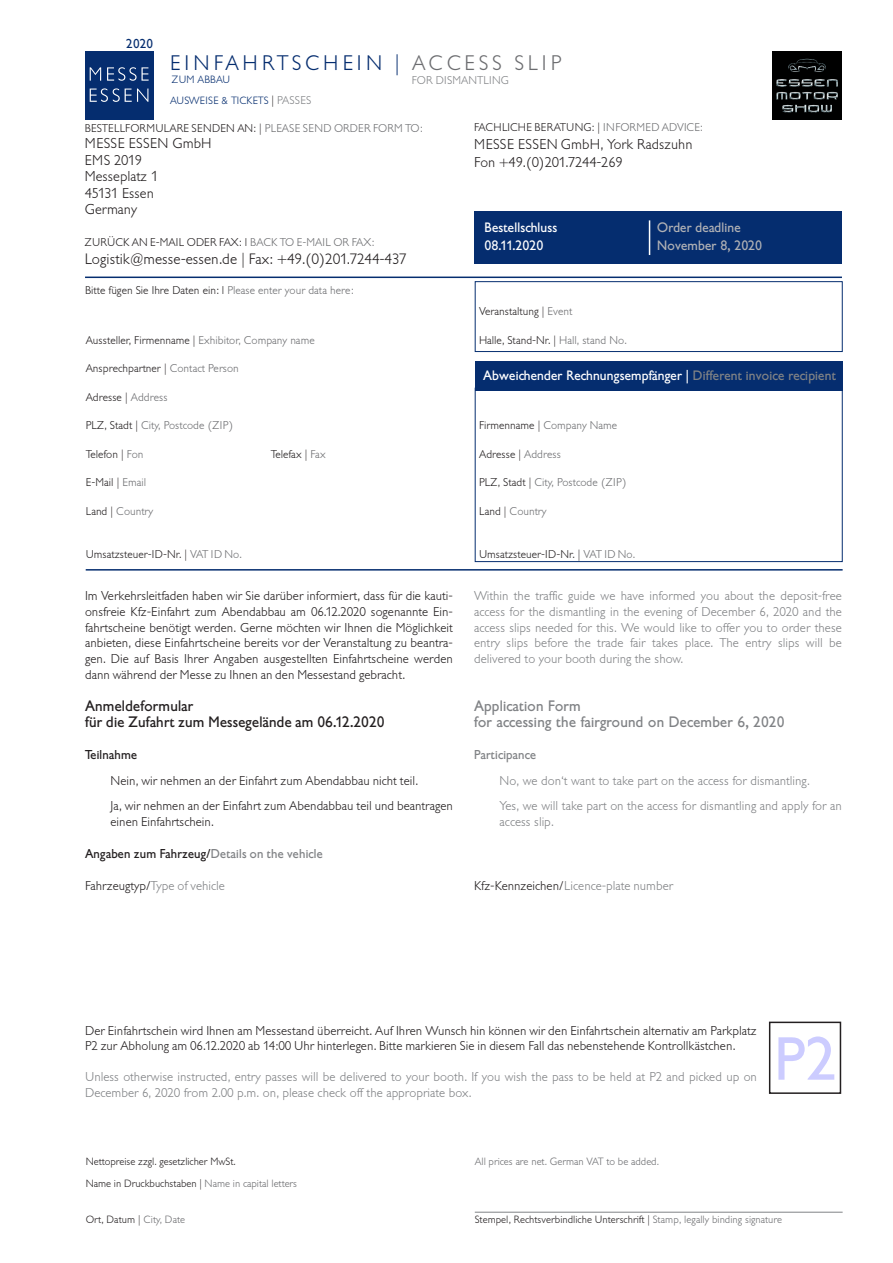
<style>
.page{position:relative;width:893px;height:1263px;background:#fff}
.page>*{position:absolute;margin:0;border:0;box-sizing:border-box;transform-origin:0 0}
.t1{font:60px "Gill Sans BQ";color:#ccf}
.t2{font:300 21px "Gill Sans BQ";letter-spacing:.18em;color:#052d6f}
.t3{font:15px/15.9px "Gill Sans BQ";color:#808285}
.t4{font:15px/15.9px "Gill Sans BQ";color:#231f20}
.t5{font:300 15px "Gill Sans BQ";color:#231f20}
.t6{font:300 14.25px/16.5px "Gill Sans BQ";color:#231f20}
.t7{font:13.5px/18px "Gill Sans BQ";letter-spacing:-.005em;color:#fff}
.t8{font:13.5px/18px "Gill Sans BQ";letter-spacing:-.005em;color:#b0b1b5}
.t9{font:300 12.75px/15.9px "Gill Sans BQ";color:#231f20}
.t10{font:300 12.75px/15.9px "Gill Sans BQ";color:#808285}
.t11{font:12.75px "Gill Sans BQ";color:#231f20}
.t12{font:12.75px "Gill Sans BQ";color:#052d6f}
.t13{font:300 11.25px "Gill Sans BQ";color:#231f20}
.t14{font:300 11.25px "Gill Sans BQ";color:#6c6d70}
.t15{font:300 11.25px "Gill Sans BQ";color:#808285}
.t16{font:300 10.5px "Gill Sans BQ";color:#231f20}
.t17{font:300 10.5px "Gill Sans BQ";letter-spacing:-.005em;color:#6c6d70}
.t18{font:300 10.5px "Gill Sans BQ";color:#052d6f}
.s1{color:#6c6d70}
.s2{font-size:11.25px;color:#231f20}
.s3{font-size:11.25px;color:#808285}
.s4{color:#231f20}
.s5{font-weight:400}
.s6{font-family:"AG Figures+Pi BQ";font-weight:400;font-size:18px;color:#fff}
.s7{color:#808285}
</style>
<div class="page">
<div style="left:85px;top:51px;width:68px;height:68px;background:#052d6f"></div>
<svg style="left:90px;top:67px;width:59px;height:14px"></svg>
<svg style="left:90px;top:88px;width:58px;height:14px"></svg>
<img style="left:772px;top:51px;width:70px;height:68px">
<div style="left:475px;top:211px;width:367px;height:53px;background:#052d6f"></div>
<hr style="left:85px;top:277px;width:757px;height:1px;background:#052d6f">
<hr style="left:86px;top:569px;width:757px;height:2px;background:#052d6f">
<div style="left:475px;top:361px;width:368px;height:29px;background:#052d6f"></div>
<hr style="left:649px;top:220px;width:1px;height:35px;background:#fff">
<hr style="left:475px;top:1212px;width:368px;height:1px;background:#808285">
<div style="left:475px;top:281px;width:368px;height:71px;border:1px solid #052d6f"></div>
<div style="left:475px;top:388px;width:368px;height:174px;border:1px solid #052d6f"></div>
<div style="left:769px;top:1021px;width:72px;height:73px;border:2px solid #231f20"></div>
<p class="t12" style="left:126px;top:37px;width:28px">2020</p>
<h2 class="t2" style="left:170px;top:51px;width:393px">EINFAHRTSCHEIN | <span class="s1">ACCESS SLIP</span></h2>
<p class="t18" style="left:172px;top:74px;width:60px">ZUM ABBAU</p>
<p class="t15" style="left:412px;top:74px;width:99px">FOR DISMANTLING</p>
<p class="t18" style="left:170px;top:94px;width:143px">AUSWEISE &amp; TICKETS <span class="s2">|</span> <span class="s3">PASSES</span></p>
<p class="t13" style="left:85px;top:122px;width:339px">BESTELLFORMULARE SENDEN AN: | <span class="s1">PLEASE SEND ORDER FORM TO:</span></p>
<p class="t6" style="left:85px;top:135px;width:128px">MESSE ESSEN GmbH<br>EMS 2019<br>Messeplatz 1<br>45131 Essen<br>Germany</p>
<p class="t13" style="left:85px;top:236px;width:291px">ZURÜCK AN E-MAIL ODER FAX: l <span class="s1">BACK TO E-MAIL OR FAX:</span></p>
<p class="t5" style="left:85px;top:250px;width:323px">Logistik@messe-essen.de | Fax: +49.(0)201.7244-437</p>
<p class="t13" style="left:85px;top:284px;width:270px">Bitte fügen Sie Ihre Daten ein: l <span class="s1">Please enter your data here:</span></p>
<p class="t13" style="left:86px;top:334px;width:231px">Aussteller, Firmenname | <span class="s1">Exhibitor, Company name</span></p>
<p class="t13" style="left:86px;top:362px;width:155px">Ansprechpartner | <span class="s1">Contact Person</span></p>
<p class="t13" style="left:86px;top:391px;width:83px">Adresse | <span class="s1">Address</span></p>
<p class="t14" style="left:86px;top:419px;width:149px"><span class="s4">PLZ, Stadt |</span> City, Postcode (ZIP)</p>
<p class="t13" style="left:86px;top:448px;width:59px">Telefon | <span class="s1">Fon</span></p>
<p class="t13" style="left:271px;top:448px;width:56px">Telefax | <span class="s1">Fax</span></p>
<p class="t13" style="left:86px;top:476px;width:62px">E-Mail | <span class="s1">Email</span></p>
<p class="t14" style="left:86px;top:505px;width:69px"><span class="s4">Land |</span> Country</p>
<p class="t13" style="left:86px;top:548px;width:158px">Umsatzsteuer-ID-Nr. | <span class="s1">VAT ID No.</span></p>
<p class="t9" style="left:85px;top:587px;width:369px;text-align:justify">Im Verkehrsleitfaden haben wir Sie darüber informiert, dass für die kauti&shy;onsfreie Kfz-Einfahrt zum Abendabbau am 06.12.2020 sogenannte Ein&shy;fahrtscheine benötigt werden. Gerne möchten wir Ihnen die Möglichkeit anbieten, diese Einfahrtscheine bereits vor der Veranstaltung zu beantra&shy;gen. Die auf Basis Ihrer Angaben ausgestellten Einfahrtscheine werden dann während der Messe zu Ihnen an den Messestand gebracht.</p>
<p class="t4" style="left:85px;top:698px;width:301px">Anmeldeformular<br>für die Zufahrt zum Messegelände am 06.12.2020</p>
<p class="t9" style="left:85px;top:742px;width:369px;line-height:25.5px"><span class="s5">Teilnahme<br></span><span class="s6">Y</span> Nein, wir nehmen an der Einfahrt zum Abendabbau nicht teil.<br><span class="s6">Y</span> Ja, wir nehmen an der Einfahrt zum Abendabbau teil und beantragen</p>
<p class="t9" style="left:111px;top:814px;width:105px">einen Einfahrtschein.</p>
<p class="t13" style="left:474px;top:121px;width:230px">FACHLICHE BERATUNG: | <span class="s1">INFORMED ADVICE:</span></p>
<p class="t6" style="left:474px;top:136px;width:220px;line-height:18px">MESSE ESSEN GmbH, York Radszuhn<br>Fon +49.(0)201.7244-269</p>
<p class="t7" style="left:485px;top:219px;width:75px">Bestellschluss<br>08.11.2020</p>
<p class="t8" style="left:657px;top:219px;width:107px">Order deadline<br>November 8, 2020</p>
<p class="t13" style="left:479px;top:305px;width:95px">Veranstaltung | <span class="s1">Event</span></p>
<p class="t13" style="left:479px;top:334px;width:149px">Halle, Stand-Nr. | <span class="s1">Hall, stand No.</span></p>
<p class="t7" style="left:483px;top:366px;width:354px">Abweichender Rechnungsempfänger | <span class="s7">Different invoice recipient</span></p>
<p class="t13" style="left:479px;top:419px;width:140px">Firmenname | <span class="s1">Company Name</span></p>
<p class="t13" style="left:479px;top:448px;width:83px">Adresse | <span class="s1">Address</span></p>
<p class="t14" style="left:479px;top:476px;width:149px"><span class="s4">PLZ, Stadt |</span> City, Postcode (ZIP)</p>
<p class="t14" style="left:479px;top:505px;width:69px"><span class="s4">Land |</span> Country</p>
<p class="t13" style="left:479px;top:547px;width:158px">Umsatzsteuer-ID-Nr. | <span class="s1">VAT ID No.</span></p>
<p class="t10" style="left:474px;top:587px;width:369px;text-align:justify">Within the traffic guide we have informed you about the deposit-free access for the dismantling in the evening of December 6, 2020 and the access slips needed for this. We would like to offer you to order these entry slips before the trade fair takes place. The entry slips will be delivered to your booth during the show.</p>
<p class="t3" style="left:474px;top:698px;width:312px">Application Form<br>for accessing the fairground on December 6, 2020</p>
<p class="t10" style="left:474px;top:742px;width:369px;line-height:25.5px"><span class="s5">Participance<br></span><span class="s6">Y</span> No, we don‘t want to take part on the access for dismantling.<br><span class="s6">Y</span> Yes, we will take part on the access for dismantling and apply for an</p>
<p class="t10" style="left:500px;top:814px;width:56px">access slip.</p>
<p class="t11" style="left:85px;top:846px;width:239px">Angaben zum Fahrzeug/<span class="s7">Details on the vehicle</span></p>
<p class="t10" style="left:85px;top:878px;width:141px"><span class="s4">Fahrzeugtyp/</span>Type of vehicle</p>
<p class="t10" style="left:474px;top:878px;width:201px"><span class="s4">Kfz-Kennzeichen/</span>Licence-plate number</p>
<p class="t9" style="left:85px;top:1023px;width:673px;line-height:15.5px">Der Einfahrtschein wird Ihnen am Messestand überreicht. Auf Ihren Wunsch hin können wir den Einfahrtschein alternativ am Parkplatz<br>P2 zur Abholung am 06.12.2020 ab 14:00 Uhr hinterlegen. Bitte markieren Sie in diesem Fall das nebenstehende Kontrollkästchen.</p>
<p class="t10" style="left:85px;top:1069px;width:673px;line-height:15.5px">Unless otherwise instructed, entry passes will be delivered to your booth. If you wish the pass to be held at P2 and picked up on<br>December 6, 2020 from 2.00 p.m. on, please check off the appropriate box.</p>
<h1 class="t1" style="left:775px;top:1026px;width:64px">P2</h1>
<p class="t16" style="left:86px;top:1156px;width:152px">Nettopreise zzgl. gesetzlicher MwSt.</p>
<p class="t17" style="left:475px;top:1156px;width:186px">All prices are net. German VAT to be added.</p>
<p class="t16" style="left:86px;top:1177px;width:213px">Name in Druckbuchstaben | <span class="s1">Name in capital letters</span></p>
<p class="t16" style="left:86px;top:1214px;width:101px">Ort, Datum | <span class="s1">City, Date</span></p>
<p class="t16" style="left:475px;top:1214px;width:309px">Stempel, Rechtsverbindliche Unterschrift | <span class="s1">Stamp, legally binding signature</span></p>
</div>
